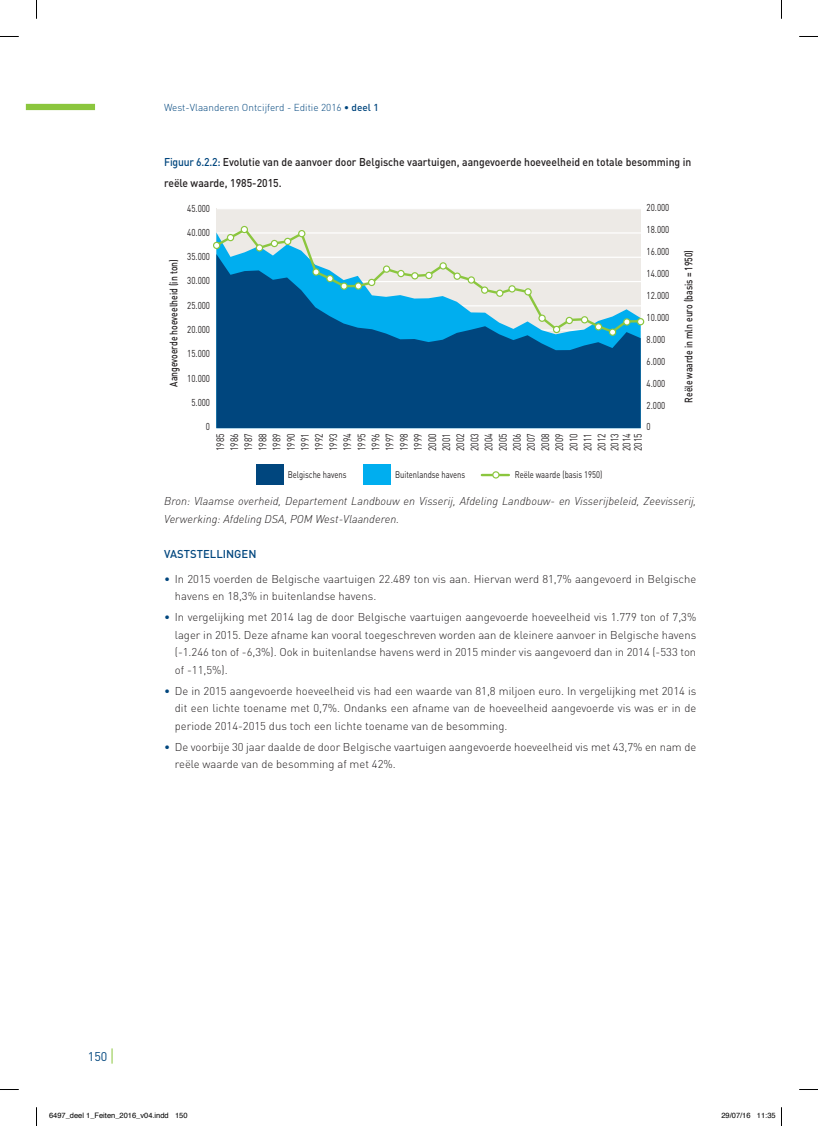
<style>
.page{position:relative;width:818px;height:1126px;background:#fff}
.page>*{position:absolute;margin:0;border:0;box-sizing:border-box;transform-origin:0 0}
.t1{font:12.5px "DINOT";color:#00467e}
.t2{font:300 11.25px/17.5px "DINOT";color:#231f20}
.t3{font:italic 300 11.25px/17.5px "DINOT";color:#231f20}
.t4{font:500 11.25px/21px "DINOT";color:#231f20;scale:.92 1}
.t5{font:500 11.25px "DINOT";color:#00467e}
.t6{font:10.75px/14.1px "DIN";color:#231f20;text-align:justify;scale:.8 1}
.t7{font:500 10.75px "DIN";color:#231f20;scale:.8 1}
.t8{font:300 10px "DINOT";color:#00467e}
.t9{font:9.88px "DIN";color:#231f20;scale:.8 1}
.t10{font:9.5px "DIN";color:#231f20;scale:.8 1}
.t11{font:7.5px "Helvetica";color:#000}
.s1{font-weight:700}
.s2{font-weight:500}
.s3{color:#00467e}
</style>
<div class="page">
<div style="left:26px;top:104px;width:69px;height:6px;background:#8bc63e"></div>
<svg style="left:112px;top:1048px;width:1px;height:15px"></svg>
<div style="left:216px;top:209px;width:424px;height:219px;background:#edeae6"></div>
<div style="left:256px;top:464px;width:27px;height:20px;background:#00467e"></div>
<div style="left:363px;top:464px;width:27px;height:20px;background:#00aeef"></div>
<hr style="left:481px;top:474px;width:27px;height:2px;background:#8bc63e">
<div style="left:492px;top:471px;width:7px;height:7px;border:1px solid #8bc63e;border-radius:50%"></div>
<div style="left:216px;top:335px;width:424px;height:93px;background:#00467e"></div>
<div style="left:608px;top:328px;width:8px;height:8px;border:1px solid #8bc63e;border-radius:50%"></div>
<svg style="left:213px;top:226px;width:427px;height:109px"></svg>
<div style="left:622px;top:318px;width:8px;height:7px;border:1px solid #8bc63e;border-radius:50%"></div>
<div style="left:636px;top:318px;width:7px;height:7px;border:1px solid #8bc63e;border-radius:50%"></div>
<svg style="left:0;top:36px;width:19px;height:1px"></svg>
<svg style="left:799px;top:36px;width:18px;height:1px"></svg>
<svg style="left:0;top:1089px;width:19px;height:1px"></svg>
<svg style="left:799px;top:1089px;width:18px;height:1px"></svg>
<svg style="left:36px;top:0;width:1px;height:19px"></svg>
<svg style="left:36px;top:1107px;width:1px;height:18px"></svg>
<p class="t8" style="left:164px;top:101px;width:216px">West-Vlaanderen Ontcijferd - Editie 2016 <span class="s1">•</span> <span class="s2">deel 1</span></p>
<p class="t4" style="left:164px;top:151px;width:574px"><span class="s3">Figuur 6.2.2:</span> Evolutie van de aanvoer door Belgische vaartuigen, aangevoerde hoeveelheid en totale besomming in reële waarde, 1985-2015.</p>
<p class="t9" style="left:187px;top:202px;width:30px">45.000</p>
<p class="t9" style="left:187px;top:226px;width:30px">40.000</p>
<p class="t9" style="left:187px;top:250px;width:30px">35.000</p>
<p class="t7" style="left:167px;top:387px;width:161px;rotate:-90deg">Aangevoerde hoeveelheid (in ton)</p>
<p class="t9" style="left:187px;top:275px;width:30px">30.000</p>
<p class="t9" style="left:187px;top:299px;width:30px">25.000</p>
<p class="t9" style="left:187px;top:323px;width:30px">20.000</p>
<p class="t9" style="left:187px;top:348px;width:30px">15.000</p>
<p class="t9" style="left:187px;top:372px;width:30px">10.000</p>
<p class="t9" style="left:191px;top:396px;width:25px">5.000</p>
<p class="t9" style="left:206px;top:420px;width:7px">0</p>
<p class="t9" style="left:646px;top:202px;width:30px">20.000</p>
<p class="t9" style="left:646px;top:224px;width:30px">18.000</p>
<p class="t9" style="left:646px;top:245px;width:30px">16.000</p>
<p class="t9" style="left:646px;top:267px;width:30px">14.000</p>
<p class="t9" style="left:646px;top:289px;width:30px">12.000</p>
<p class="t9" style="left:646px;top:311px;width:30px">10.000</p>
<p class="t9" style="left:646px;top:333px;width:25px">8.000</p>
<p class="t9" style="left:646px;top:355px;width:25px">6.000</p>
<p class="t9" style="left:646px;top:377px;width:25px">4.000</p>
<p class="t9" style="left:646px;top:399px;width:25px">2.000</p>
<p class="t9" style="left:646px;top:420px;width:7px">0</p>
<p class="t6" style="left:213px;top:451px;width:24px;rotate:-90deg">1985<br>1986<br>1987<br>1988<br>1989<br>1990<br>1991<br>1992<br>1993<br>1994<br>1995<br>1996<br>1997<br>1998<br>1999<br>2000<br>2001<br>2002<br>2003<br>2004<br>2005<br>2006<br>2007<br>2008<br>2009<br>2010<br>2011<br>2012<br>2013</p>
<p class="t6" style="left:620px;top:451px;width:24px;line-height:11.5px;rotate:-90deg">2014<br>2015</p>
<p class="t10" style="left:287px;top:469px;width:75px">Belgische havens</p>
<p class="t10" style="left:395px;top:469px;width:89px">Buitenlandse havens</p>
<p class="t10" style="left:514px;top:468px;width:111px">Reële waarde (basis 1950)</p>
<p class="t7" style="left:681px;top:402px;width:193px;rotate:-90deg">Reële waarde in mln euro (basis = 1950)</p>
<p class="t3" style="left:164px;top:492px;width:533px">Bron: Vlaamse overheid, Departement Landbouw en Visserij, Afdeling Landbouw- en Visserijbeleid, Zeevisserij,<br>Verwerking: Afdeling DSA, POM West-Vlaanderen.</p>
<p class="t5" style="left:164px;top:546px;width:94px">VASTSTELLINGEN</p>
<p class="t2" style="left:175px;top:569px;width:522px;text-indent:-11px"><span class="s3">•</span> In 2015 voerden de Belgische vaartuigen 22.489 ton vis aan. Hiervan werd 81,7% aangevoerd in Belgische havens en 18,3% in buitenlandse havens.</p>
<p class="t2" style="left:175px;top:607px;width:522px;text-align:justify;text-indent:-11px"><span class="s3">•</span> In vergelijking met 2014 lag de door Belgische vaartuigen aangevoerde hoeveelheid vis 1.779 ton of 7,3% lager in 2015. Deze afname kan vooral toegeschreven worden aan de kleinere aanvoer in Belgische havens (-1.246 ton of -6,3%). Ook in buitenlandse havens werd in 2015 minder vis aangevoerd dan in 2014 (-533 ton of -11,5%).</p>
<p class="t2" style="left:175px;top:681px;width:522px;text-align:justify;text-indent:-11px"><span class="s3">•</span> De in 2015 aangevoerde hoeveelheid vis had een waarde van 81,8 miljoen euro. In vergelijking met 2014 is dit een lichte toename met 0,7%. Ondanks een afname van de hoeveelheid aangevoerde vis was er in de periode 2014-2015 dus toch een lichte toename van de besomming.</p>
<p class="t2" style="left:175px;top:737px;width:522px;text-indent:-11px"><span class="s3">•</span> De voorbije 30 jaar daalde de door Belgische vaartuigen aangevoerde hoeveelheid vis met 43,7% en nam de reële waarde van de besomming af met 42%.</p>
<p class="t1" style="left:88px;top:1047px;width:21px">150</p>
<p class="t11" style="left:49px;top:1109px;width:140px">6497_deel 1_Feiten_2016_v04.indd 150</p>
<p class="t11" style="left:721px;top:1109px;width:56px">29/07/16 11:35</p>
</div>
